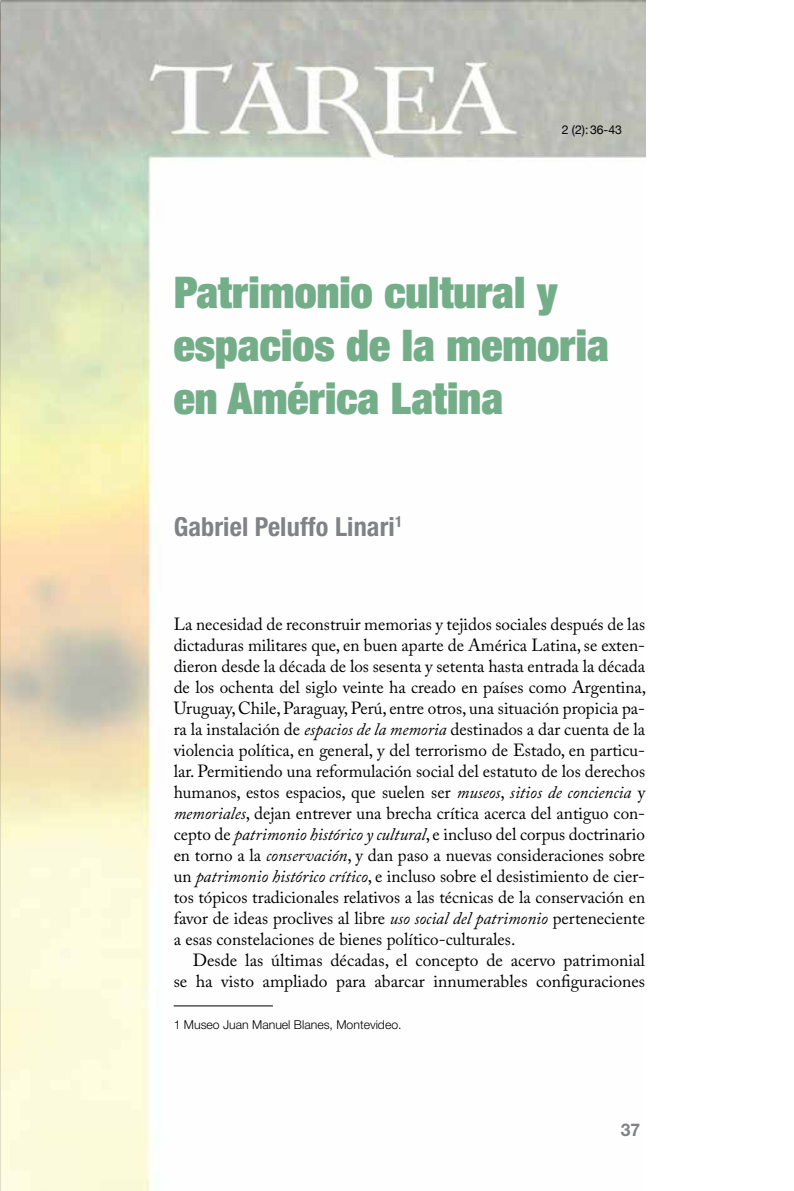
<style>
.page{position:relative;width:794px;height:1191px;background:#fff}
.page>*{position:absolute;margin:0;border:0;box-sizing:border-box;transform-origin:0 0}
.t1{font:900 expanded 43.75px/52.5px "Helvetica Neue";color:#74ae89}
.t2{font:700 condensed 26.25px "Helvetica Neue";letter-spacing:.005em;color:#808285}
.t3{font:17.5px/21px "Adobe Caslon Pro";color:#000;text-align:justify}
.t4{font:700 17.5px "Helvetica Neue";color:#808285}
.t5{font:300 12.25px "Helvetica Neue";color:#000}
.t6{font:12.25px "Helvetica Neue";color:#000}
.s1{font-style:italic}
</style>
<div class="page">
<img style="left:0;top:0;width:645px;height:1191px">
<hr style="left:174px;top:1005px;width:99px;height:1px;background:#000">
<p class="t6" style="left:561px;top:120px;width:62px">2 (2):36-43</p>
<h1 class="t1" style="left:174px;top:265px;width:437px">Patrimonio cultural y espacios de la memoria en América Latina</h1>
<h2 class="t2" style="left:174px;top:510px;width:230px">Gabriel Peluffo Linari<sup>1</sup></h2>
<p class="t3" style="left:174px;top:613px;width:474px">La necesidad de reconstruir memorias y tejidos sociales después de las dictaduras militares que, en buen aparte de América Latina, se exten&shy;dieron desde la década de los sesenta y setenta hasta entrada la década de los ochenta del siglo veinte ha creado en países como Argentina, Uruguay, Chile, Paraguay, Perú, entre otros, una situación propicia pa&shy;ra la instalación de <span class="s1">espacios de la memoria</span> destinados a dar cuenta de la violencia política, en general, y del terrorismo de Estado, en particu&shy;lar. Permitiendo una reformulación social del estatuto de los derechos humanos, estos espacios, que suelen ser <span class="s1">museos</span>, <span class="s1">sitios de conciencia</span> y <span class="s1">memoriales</span>, dejan entrever una brecha crítica acerca del antiguo con&shy;cepto de <span class="s1">patrimonio histórico y cultural</span>, e incluso del corpus doctrinario en torno a la <span class="s1">conservación</span>, y dan paso a nuevas consideraciones sobre un <span class="s1">patrimonio histórico crítico</span>, e incluso sobre el desistimiento de cier&shy;tos tópicos tradicionales relativos a las técnicas de la conservación en favor de ideas proclives al libre <span class="s1">uso social del patrimonio</span> perteneciente a esas constelaciones de bienes político-culturales.</p>
<p class="t3" style="left:174px;top:949px;width:473px;text-align:right">Desde las últimas décadas, el concepto de acervo patrimonial<br>se ha visto ampliado para abarcar innumerables configuraciones</p>
<p class="t5" style="left:174px;top:1017px;width:229px">1 Museo Juan Manuel Blanes, Montevideo.</p>
<p class="t4" style="left:620px;top:1118px;width:21px">37</p>
</div>
